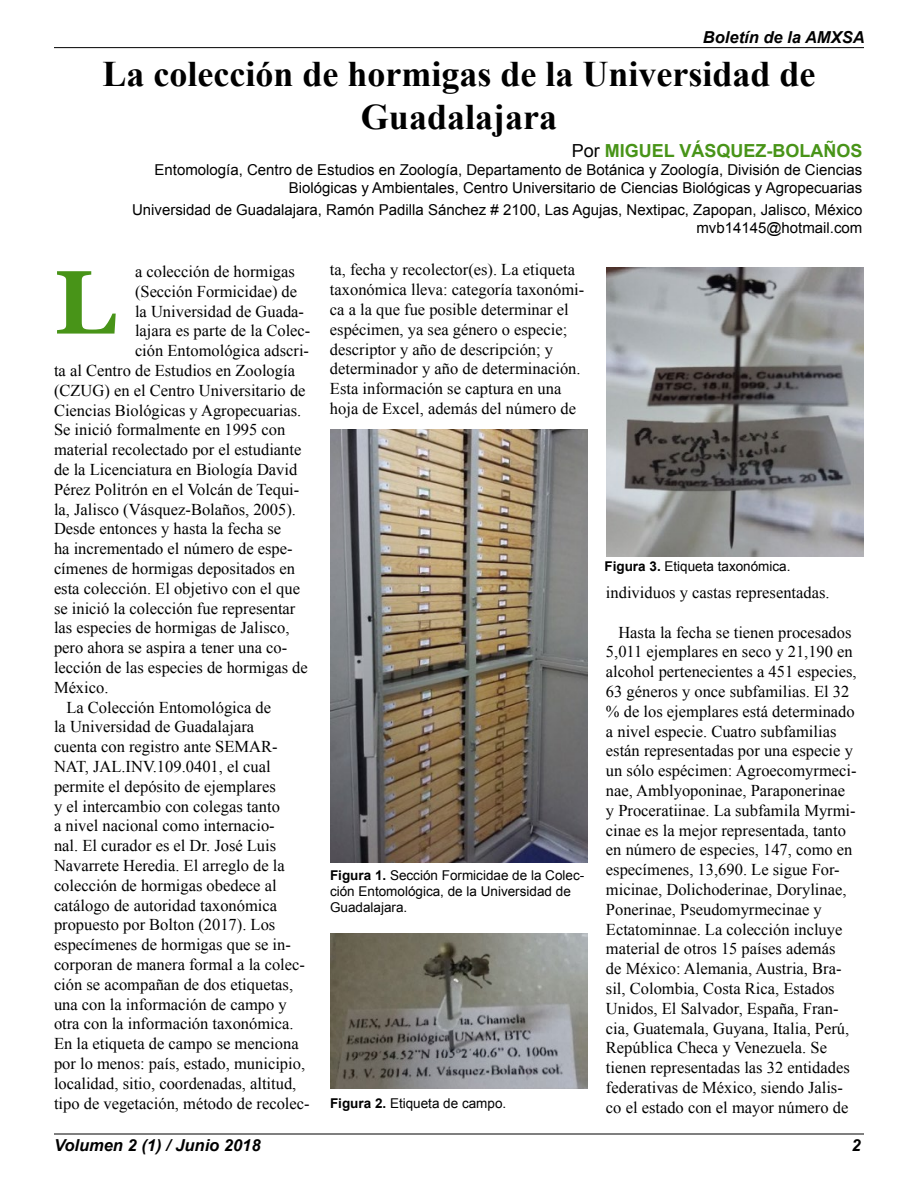
<style>
.page{position:relative;width:918px;height:1188px;background:#fff}
.page>*{position:absolute;margin:0;border:0;box-sizing:border-box;transform-origin:0 0}
.t1{font:700 90px "Georgia";color:#489418}
.t2{font:700 36px/43.2px "Times New Roman";color:#000;text-align:center}
.t3{font:700 18px "Arial";color:#489418}
.t4{font:16.5px/19.8px "Times New Roman";color:#000}
.t5{font:italic 700 16.5px "Arial";color:#000}
.t6{font:15px/18px "Arial";color:#000;text-align:right}
.t7{font:13.5px/16.2px "Arial";color:#000}
.s1{font-weight:400;color:#000}
.s2{font-weight:700}
</style>
<div class="page">
<hr style="left:54px;top:1134px;width:810px;height:1px;background:#000">
<hr style="left:54px;top:47px;width:810px;height:1px;background:#000">
<img style="left:330px;top:429px;width:258px;height:433px">
<img style="left:330px;top:933px;width:258px;height:156px">
<img style="left:606px;top:267px;width:258px;height:289px">
<p class="t5" style="left:703px;top:26px;width:163px">Boletín de la AMXSA</p>
<h2 class="t2" style="left:103px;top:52px;width:715px">La colección de hormigas de la Universidad de<br>Guadalajara</h2>
<p class="t3" style="left:572px;top:139px;width:290px"><span class="s1">Por</span> MIGUEL VÁSQUEZ-BOLAÑOS</p>
<p class="t6" style="left:155px;top:161px;width:709px">Entomología, Centro de Estudios en Zoología, Departamento de Botánica y Zoología, División de Ciencias<br>Biológicas y Ambientales, Centro Universitario de Ciencias Biológicas y Agropecuarias</p>
<p class="t6" style="left:132px;top:201px;width:732px">Universidad de Guadalajara, Ramón Padilla Sánchez # 2100, Las Agujas, Nextipac, Zapopan, Jalisco, México mvb14145@hotmail.com</p>
<h1 class="t1" style="left:54px;top:235px;width:63px">L</h1>
<p class="t4" style="left:135px;top:261px;width:161px">a colección de hormigas</p>
<p class="t4" style="left:330px;top:260px;width:256px">ta, fecha y recolector(es). La etiqueta taxonómica lleva: categoría taxonómi&shy;ca a la que fue posible determinar el espécimen, ya sea género o especie; descriptor y año de descripción; y determinador y año de determinación.<br>Esta información se captura en una hoja de Excel, además del número de</p>
<p class="t4" style="left:135px;top:281px;width:164px">(Sección Formicidae) de</p>
<p class="t4" style="left:135px;top:301px;width:171px">la Universidad de Guada-</p>
<p class="t4" style="left:135px;top:321px;width:177px">lajara es parte de la Colec-</p>
<p class="t4" style="left:135px;top:340px;width:176px">ción Entomológica adscri-</p>
<p class="t4" style="left:54px;top:360px;width:243px">ta al Centro de Estudios en Zoología</p>
<p class="t4" style="left:54px;top:380px;width:253px">(CZUG) en el Centro Universitario de</p>
<p class="t4" style="left:54px;top:400px;width:249px">Ciencias Biológicas y Agropecuarias.</p>
<p class="t4" style="left:54px;top:420px;width:233px">Se inició formalmente en 1995 con</p>
<p class="t4" style="left:54px;top:439px;width:249px">material recolectado por el estudiante</p>
<p class="t4" style="left:54px;top:459px;width:245px">de la Licenciatura en Biología David</p>
<p class="t4" style="left:54px;top:479px;width:247px">Pérez Politrón en el Volcán de Tequi-</p>
<p class="t4" style="left:54px;top:499px;width:243px">la, Jalisco (Vásquez-Bolaños, 2005).</p>
<p class="t4" style="left:54px;top:519px;width:229px">Desde entonces y hasta la fecha se</p>
<p class="t4" style="left:54px;top:538px;width:240px">ha incrementado el número de espe-</p>
<p class="t4" style="left:54px;top:558px;width:243px">címenes de hormigas depositados en</p>
<p class="t4" style="left:54px;top:578px;width:248px">esta colección. El objetivo con el que</p>
<p class="t4" style="left:54px;top:598px;width:243px">se inició la colección fue representar</p>
<p class="t4" style="left:54px;top:618px;width:237px">las especies de hormigas de Jalisco,</p>
<p class="t4" style="left:54px;top:637px;width:235px">pero ahora se aspira a tener una co-</p>
<p class="t4" style="left:54px;top:657px;width:255px">lección de las especies de hormigas de</p>
<p class="t4" style="left:54px;top:677px;width:56px">México.</p>
<p class="t4" style="left:66px;top:697px;width:206px">La Colección Entomológica de</p>
<p class="t4" style="left:54px;top:717px;width:202px">la Universidad de Guadalajara</p>
<p class="t4" style="left:54px;top:736px;width:225px">cuenta con registro ante SEMAR-</p>
<p class="t4" style="left:54px;top:756px;width:218px">NAT, JAL.INV.109.0401, el cual</p>
<p class="t4" style="left:54px;top:776px;width:223px">permite el depósito de ejemplares</p>
<p class="t4" style="left:54px;top:796px;width:227px">y el intercambio con colegas tanto</p>
<p class="t4" style="left:54px;top:816px;width:222px">a nivel nacional como internacio-</p>
<p class="t4" style="left:54px;top:835px;width:224px">nal. El curador es el Dr. José Luis</p>
<p class="t4" style="left:54px;top:855px;width:232px">Navarrete Heredia. El arreglo de la</p>
<p class="t4" style="left:54px;top:875px;width:224px">colección de hormigas obedece al</p>
<p class="t4" style="left:54px;top:895px;width:225px">catálogo de autoridad taxonómica</p>
<p class="t4" style="left:54px;top:915px;width:223px">propuesto por Bolton (2017). Los</p>
<p class="t4" style="left:54px;top:934px;width:238px">especímenes de hormigas que se in-</p>
<p class="t4" style="left:54px;top:954px;width:253px">corporan de manera formal a la colec-</p>
<p class="t4" style="left:54px;top:974px;width:241px">ción se acompañan de dos etiquetas,</p>
<p class="t4" style="left:54px;top:994px;width:234px">una con la información de campo y</p>
<p class="t4" style="left:54px;top:1014px;width:241px">otra con la información taxonómica.</p>
<p class="t4" style="left:54px;top:1033px;width:246px">En la etiqueta de campo se menciona</p>
<p class="t4" style="left:54px;top:1053px;width:253px">por lo menos: país, estado, municipio,</p>
<p class="t4" style="left:54px;top:1073px;width:244px">localidad, sitio, coordenadas, altitud,</p>
<p class="t4" style="left:54px;top:1093px;width:257px">tipo de vegetación, método de recolec-</p>
<p class="t7" style="left:604px;top:558px;width:188px"><span class="s2">FIGURA 3.</span> Etiqueta taxonómica.</p>
<p class="t4" style="left:606px;top:582px;width:225px">individuos y castas representadas.</p>
<p class="t4" style="left:606px;top:622px;width:252px;text-indent:12px">Hasta la fecha se tienen procesados 5,011 ejemplares en seco y 21,190 en alcohol pertenecientes a 451 especies, 63 géneros y once subfamilias. El 32 % de los ejemplares está determinado a nivel especie. Cuatro subfamilias están representadas por una especie y un sólo espécimen: Agroecomyrmeci&shy;nae, Amblyoponinae, Paraponerinae y Proceratiinae. La subfamila Myrmi&shy;cinae es la mejor representada, tanto en número de especies, 147, como en especímenes, 13,690. Le sigue For&shy;micinae, Dolichoderinae, Dorylinae, Ponerinae, Pseudomyrmecinae y Ectatominnae. La colección incluye material de otros 15 países además<br>de México: Alemania, Austria, Bra&shy;sil, Colombia, Costa Rica, Estados Unidos, El Salvador, España, Fran&shy;cia, Guatemala, Guyana, Italia, Perú, República Checa y Venezuela. Se tienen representadas las 32 entidades federativas de México, siendo Jalis&shy;co el estado con el mayor número de</p>
<p class="t7" style="left:330px;top:867px;width:256px"><span class="s2">FIGURA 1.</span> Sección Formicidae de la Colec&shy;ción Entomológica, de la Universidad de<br>Guadalajara.</p>
<p class="t7" style="left:330px;top:1095px;width:178px"><span class="s2">FIGURA 2.</span> Etiqueta de campo.</p>
<p class="t5" style="left:54px;top:1134px;width:208px">Volumen 2 (1) / Junio 2018</p>
<p class="t5" style="left:852px;top:1134px;width:11px">2</p>
</div>
